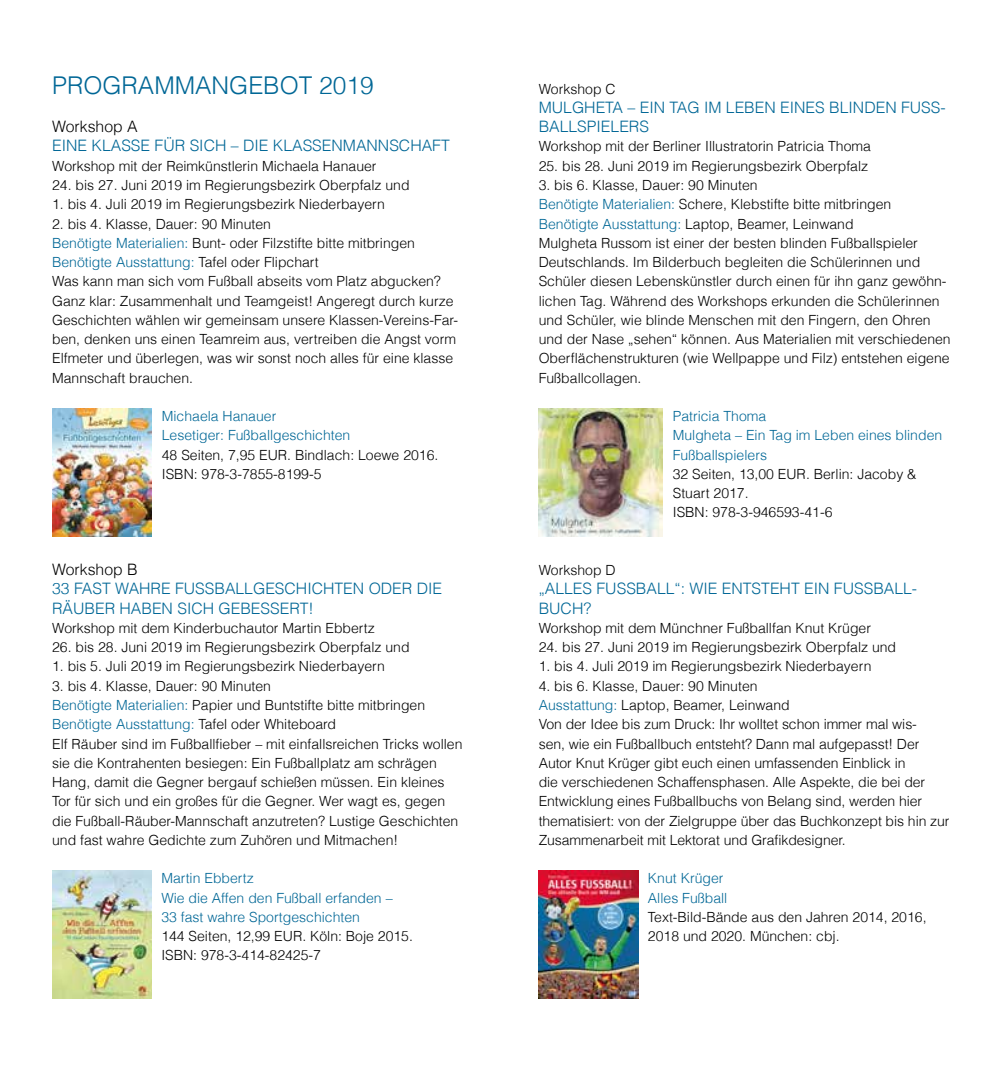
<style>
.page{position:relative;width:1003px;height:1072px;background:#fff}
.page>*{position:absolute;margin:0;border:0;box-sizing:border-box;transform-origin:0 0}
.t1{font:300 24.5px "Helvetica";color:#006796}
.t2{font:300 15.75px/19.2px "Helvetica";color:#006796}
.t3{font:300 15.75px "Helvetica";color:#000}
.t4{font:300 14px/19.2px "Helvetica";color:#000}
.t5{font:300 14px/19.2px "Helvetica";color:#006796}
.s1{color:#006796}
</style>
<div class="page">
<img style="left:53px;top:408px;width:99px;height:128px">
<img style="left:52px;top:870px;width:99px;height:128px">
<img style="left:538px;top:408px;width:124px;height:128px">
<img style="left:538px;top:870px;width:99px;height:128px">
<h1 class="t1" style="left:52px;top:70px;width:323px">Prog rammang ebot 2019</h1>
<p class="t3" style="left:52px;top:117px;width:87px">Workshop A</p>
<p class="t2" style="left:52px;top:136px;width:399px">Eine Klasse für sich – die Klassenmannschaft</p>
<p class="t4" style="left:52px;top:156px;width:326px">Workshop mit der Reimkünstlerin Michaela Hanauer</p>
<p class="t4" style="left:52px;top:175px;width:359px">24. bis 27. Juni 2019 im Regierungsbezirk Oberpfalz und</p>
<p class="t4" style="left:52px;top:194px;width:334px">1. bis 4. Juli 2019 im Regierungsbezirk N iederbayern</p>
<p class="t4" style="left:52px;top:214px;width:407px">2. bis 4. Klasse, Dauer: 90 Minuten<br><span class="s1">Benötigte Materialien:</span> Bunt- oder Filzstifte bitte mitbringen <span class="s1">Benötigte Ausstattung:</span> Tafel oder Flipchart<br>Was kann man sich vom Fußball abseits vom Platz abgucken?<br>Ganz klar: Zusammenhalt und Teamgeist! Angeregt durch kurze Geschichten wählen wir gemeinsam unsere Klassen-Vereins-Far&shy;ben, denken uns einen Teamreim aus, vertreiben die Angst vorm Elfmeter und überlegen, was wir sonst noch alles für eine klasse Mannschaft brauchen.</p>
<p class="t5" style="left:162px;top:406px;width:190px">Michaela Hanauer<br>Lesetiger: Fußballgeschichten</p>
<p class="t4" style="left:162px;top:445px;width:107px">48 Seiten, 7,95 EUR</p>
<p class="t4" style="left:162px;top:445px;width:278px;text-indent:125px">. Bindlach: Loewe 2016.<br>I SBN : 978-3-7855-8199-5</p>
<p class="t3" style="left:52px;top:559px;width:85px">Workshop B</p>
<p class="t2" style="left:52px;top:579px;width:391px">33 fast wah re FuSSballg esch ichten o der Die<br>Räuber haben sich g ebessert!</p>
<p class="t4" style="left:52px;top:618px;width:324px">Workshop mit dem Kinderbuchautor Martin Ebbertz</p>
<p class="t4" style="left:52px;top:637px;width:359px">26. bis 28. Juni 2019 im Regierungsbezirk Oberpfalz und</p>
<p class="t4" style="left:52px;top:656px;width:334px">1. bis 5. Juli 2019 im Regierungsbezirk N iederbayern</p>
<p class="t4" style="left:52px;top:676px;width:412px">3. bis 4. Klasse, Dauer: 90 Minuten<br><span class="s1">Benötigte Materialien:</span> Papier und Buntstifte bitte mitbringen <span class="s1">Benötigte Ausstattung:</span> Tafel oder Whiteboard<br>Elf Räuber sind im Fußballfieber – mit einfallsreichen Tricks wollen sie die Kontrahenten besiegen: Ein Fußballplatz am schrägen Hang, damit die Gegner bergauf schießen müssen. Ein kleines Tor für sich und ein großes für die Gegner. Wer wagt es, gegen die Fußball-Räuber-Mannschaft anzutreten? Lustige Geschichten und fast wahre Gedichte zum Zuhören und Mitmachen!</p>
<p class="t5" style="left:161px;top:868px;width:233px">Martin Ebbertz<br>Wie die Affen den Fußball erfanden –<br>33 fast wahre Sportgeschichten</p>
<p class="t4" style="left:161px;top:926px;width:123px">144 Seiten, 12,99 EUR</p>
<p class="t4" style="left:161px;top:926px;width:253px;text-indent:141px">. Köln: Boje 2015.<br>I SBN : 978-3-414-82425-7</p>
<p class="t4" style="left:538px;top:79px;width:77px">Workshop C</p>
<p class="t2" style="left:538px;top:98px;width:408px">Mulgheta – Ein Tag im Leben eines blinden Fuss-<br>Ballspielers</p>
<p class="t4" style="left:538px;top:137px;width:333px">Workshop mit der Berliner I llustratorin Patricia Thoma</p>
<p class="t4" style="left:538px;top:156px;width:331px">25. bis 28. Juni 2019 im Regierungsbezirk Oberpfalz</p>
<p class="t4" style="left:538px;top:175px;width:413px">3. bis 6. Klasse, Dauer: 90 Minuten<br><span class="s1">Benötigte Materialien:</span> Schere, Klebstifte bitte mitbringen <span class="s1">Benötigte Ausstattung:</span> Laptop, Beamer, Leinwand<br>Mulgheta Russom ist einer der besten blinden Fußballspieler Deutschlands. I m Bilderbuch begleiten die Schülerinnen und Schüler diesen Lebenskünstler durch einen für ihn ganz gewöhn&shy;lichen Tag. Während des Workshops erkunden die Schülerinnen und Schüler, wie blinde Menschen mit den Fingern, den Ohren und der Nase „sehen“ können. Aus Materialien mit verschiedenen Oberflächenstrukturen (wie Wellpappe und Filz) entstehen eigene Fußballcollagen.</p>
<p class="t5" style="left:672px;top:406px;width:271px">Patricia Thoma<br>Mulgheta – Ein Tag im Leben eines blinden<br>Fußballspielers</p>
<p class="t4" style="left:672px;top:464px;width:115px">32 Seiten, 13,00 EUR</p>
<p class="t4" style="left:805px;top:464px;width:112px">. Berlin: Jacoby &amp;</p>
<p class="t4" style="left:672px;top:483px;width:161px">Stuart 2017.<br>I SBN : 978-3-946593-41-6</p>
<p class="t4" style="left:538px;top:560px;width:76px">Workshop D</p>
<p class="t2" style="left:538px;top:579px;width:380px">„Alles FuSSball“: Wie entsteht ein FuSSball&shy;buch?</p>
<p class="t4" style="left:538px;top:618px;width:333px">Workshop mit dem Münchner Fußballfan Knut Krüger</p>
<p class="t4" style="left:538px;top:637px;width:359px">24. bis 27. Juni 2019 im Regierungsbezirk Oberpfalz und</p>
<p class="t4" style="left:538px;top:656px;width:334px">1. bis 4. Juli 2019 im Regierungsbezirk N iederbayern</p>
<p class="t4" style="left:538px;top:676px;width:412px">4. bis 6. Klasse, Dauer: 90 Minuten<br><span class="s1">Ausstattung:</span> Laptop, Beamer, Leinwand<br>Von der I dee bis zum Druck: I hr wolltet schon immer mal wis-<br>sen, wie ein Fußballbuch entsteht? Dann mal aufgepasst! Der Autor Knut Krüger gibt euch einen umfassenden Einblick in<br>die verschiedenen Schaffensphasen. Alle Aspekte, die bei der Entwicklung eines Fußballbuchs von Belang sind, werden hier thematisiert: von der Zielgruppe über das Buchkonzept bis hin zur Zusammenarbeit mit Lektorat und Grafikdesigner.</p>
<p class="t5" style="left:647px;top:868px;width:81px">Knut Krüger<br>Alles Fußball</p>
<p class="t4" style="left:647px;top:907px;width:280px">Text-Bild-Bände aus den Jahren 2014, 2016,<br>2018 und 2020. München: cbj.</p>
</div>
